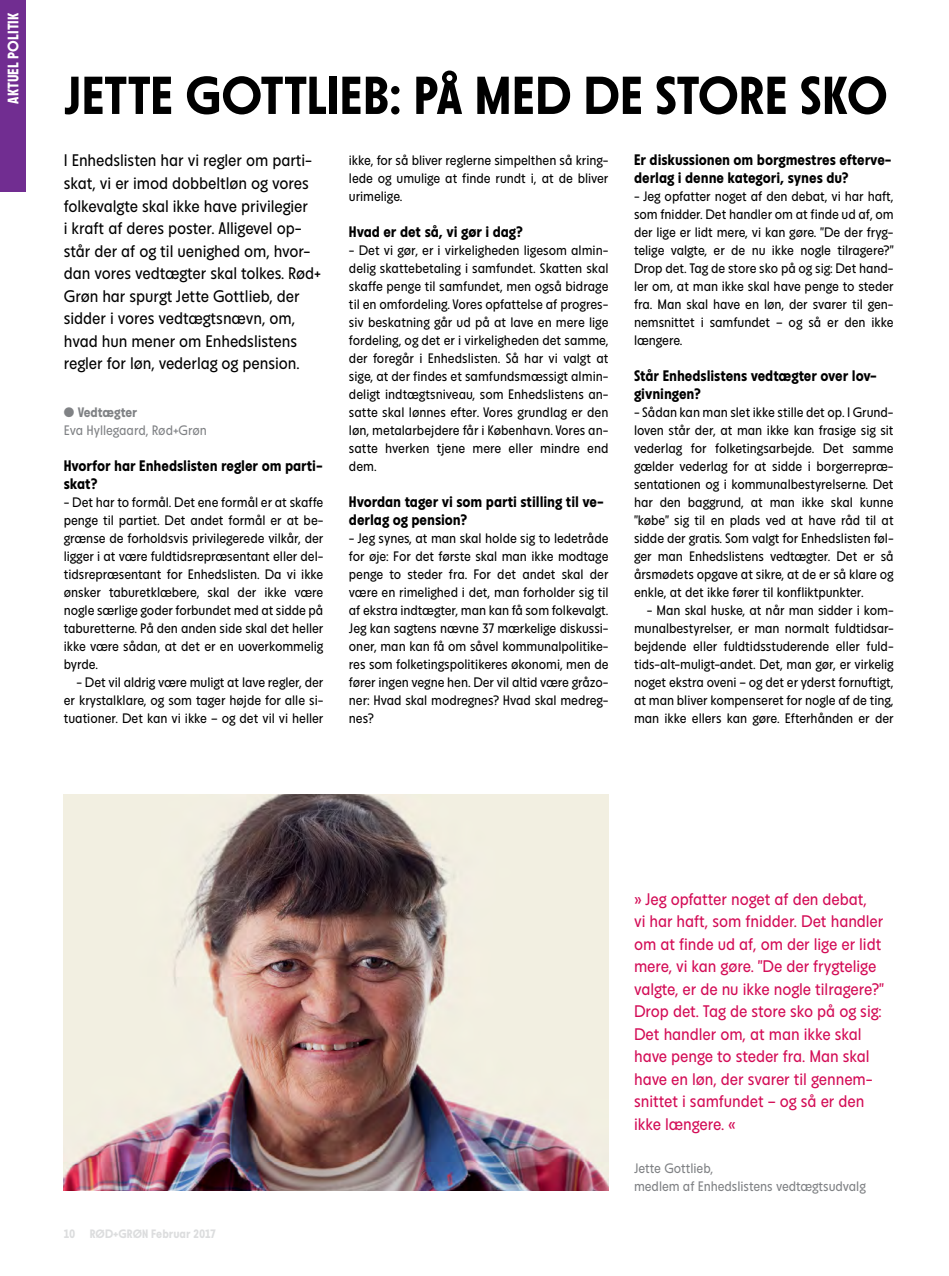
<style>
.page{position:relative;width:949px;height:1276px;background:#fff}
.page>*{position:absolute;margin:0;border:0;box-sizing:border-box;transform-origin:0 0}
.t1{font:700 52.5px "Maj";letter-spacing:-.005em;color:#000}
.t2{font:16.5px/22.5px "Maj";letter-spacing:-.005em;color:#000}
.t3{font:16.5px/22.5px "Maj";letter-spacing:-.005em;color:#d30b55}
.t4{font:700 15px/18px "Maj";letter-spacing:-.005em;color:#000}
.t5{font:700 15px "Maj";color:#fff}
.t6{font:13.5px/18px "Maj";letter-spacing:-.005em;color:#000;text-align:justify}
.t7{font:13.5px/18px "Maj";letter-spacing:-.005em;color:#808285}
.t8{font:700 13.5px "Maj";letter-spacing:-.005em;color:#808285}
.t9{font:700 12px "Maj";color:#dcddde}
</style>
<div class="page">
<div style="left:0;top:0;width:26px;height:191px;background:#712d91"></div>
<img style="left:64px;top:795px;width:544px;height:396px">
<p class="t5" style="left:5px;top:104px;width:93px;rotate:-90deg">AKTUEL POLITIK</p>
<h1 class="t1" style="left:64px;top:67px;width:825px">JETTE GOTTLIEB: PÅ MED DE STORE SKO</h1>
<p class="t2" style="left:64px;top:150px;width:259px">I Enhedslisten har vi regler om parti&shy;skat, vi er imod dobbeltløn og vores folkevalgte skal ikke have privilegier<br>i kraft af deres poster. Alligevel op&shy;står der af og til uenighed om, hvor&shy;dan vores vedtægter skal tolkes. Rød+ Grøn har spurgt Jette Gottlieb, der sidder i vores vedtægtsnævn, om, hvad hun mener om Enhedslistens regler for løn, vederlag og pension.</p>
<p class="t8" style="left:64px;top:405px;width:75px">• Vedtægter</p>
<p class="t7" style="left:64px;top:421px;width:144px">Eva Hyllegaard, Rød+Grøn</p>
<p class="t4" style="left:64px;top:457px;width:260px">Hvorfor har Enhedslisten regler om parti&shy;skat?</p>
<p class="t6" style="left:64px;top:493px;width:261px">- Det har to formål. Det ene formål er at skaffe penge til partiet. Det andet formål er at be&shy;grænse de forholdsvis privilegerede vilkår, der ligger i at være fuldtidsrepræsentant eller del&shy;tidsrepræsentant for Enhedslisten. Da vi ikke ønsker taburetklæbere, skal der ikke være nogle særlige goder forbundet med at sidde på taburetterne. På den anden side skal det heller ikke være sådan, at det er en uoverkommelig byrde.</p>
<p class="t6" style="left:64px;top:673px;width:261px;text-indent:13px">- Det vil aldrig være muligt at lave regler, der er krystalklare, og som tager højde for alle si&shy;tuationer. Det kan vi ikke – og det vil vi heller</p>
<p class="t6" style="left:349px;top:151px;width:261px">ikke, for så bliver reglerne simpelthen så kring&shy;lede og umulige at finde rundt i, at de bliver urimelige.</p>
<p class="t4" style="left:349px;top:223px;width:176px">Hvad er det så, vi gør i dag?</p>
<p class="t6" style="left:349px;top:241px;width:261px">- Det vi gør, er i virkeligheden ligesom almin&shy;delig skattebetaling i samfundet. Skatten skal skaffe penge til samfundet, men også bidrage til en omfordeling. Vores opfattelse af progres&shy;siv beskatning går ud på at lave en mere lige fordeling, og det er i virkeligheden det samme, der foregår i Enhedslisten. Så har vi valgt at sige, at der findes et samfundsmæssigt almin&shy;deligt indtægtsniveau, som Enhedslistens an&shy;satte skal lønnes efter. Vores grundlag er den løn, metalarbejdere får i København. Vores an&shy;satte hverken tjene mere eller mindre end dem.</p>
<p class="t4" style="left:349px;top:493px;width:256px">Hvordan tager vi som parti stilling til ve&shy;derlag og pension?</p>
<p class="t6" style="left:349px;top:529px;width:261px">- Jeg synes, at man skal holde sig to ledetråde for øje: For det første skal man ikke modtage penge to steder fra. For det andet skal der være en rimelighed i det, man forholder sig til af ekstra indtægter, man kan få som folkevalgt.<br>Jeg kan sagtens nævne 37 mærkelige diskussi&shy;oner, man kan få om såvel kommunalpolitike&shy;res som folketingspolitikeres økonomi, men de fører ingen vegne hen. Der vil altid være gråzo&shy;ner: Hvad skal modregnes? Hvad skal medreg&shy;nes?</p>
<p class="t4" style="left:634px;top:151px;width:259px">Er diskussionen om borgmestres efterve&shy;derlag i denne kategori, synes du?</p>
<p class="t6" style="left:634px;top:187px;width:261px">- Jeg opfatter noget af den debat, vi har haft, som fnidder. Det handler om at finde ud af, om der lige er lidt mere, vi kan gøre. ”De der fryg&shy;telige valgte, er de nu ikke nogle tilragere?” Drop det. Tag de store sko på og sig: Det hand&shy;ler om, at man ikke skal have penge to steder fra. Man skal have en løn, der svarer til gen&shy;nemsnittet i samfundet – og så er den ikke længere.</p>
<p class="t4" style="left:634px;top:367px;width:244px">Står Enhedslistens vedtægter over lov&shy;givningen?</p>
<p class="t6" style="left:634px;top:403px;width:261px">- Sådan kan man slet ikke stille det op. I Grund&shy;loven står der, at man ikke kan frasige sig sit vederlag for folketingsarbejde. Det samme gælder vederlag for at sidde i borgerrepræ&shy;sentationen og i kommunalbestyrelserne. Det har den baggrund, at man ikke skal kunne ”købe” sig til en plads ved at have råd til at sidde der gratis. Som valgt for Enhedslisten føl&shy;ger man Enhedslistens vedtægter. Det er så årsmødets opgave at sikre, at de er så klare og enkle, at det ikke fører til konfliktpunkter.</p>
<p class="t6" style="left:634px;top:601px;width:261px;text-indent:13px">- Man skal huske, at når man sidder i kom&shy;munalbestyrelser, er man normalt fuldtidsar&shy;bejdende eller fuldtidsstuderende eller fuld&shy;tids-alt-muligt-andet. Det, man gør, er virkelig noget ekstra oveni – og det er yderst fornuftigt, at man bliver kompenseret for nogle af de ting, man ikke ellers kan gøre. Efterhånden er der</p>
<p class="t9" style="left:64px;top:1227px;width:154px">10 RØD+GRØN Februar 2017</p>
<p class="t3" style="left:634px;top:888px;width:251px">» Jeg opfatter noget af den debat,<br>vi har haft, som fnidder. Det handler om at finde ud af, om der lige er lidt mere, vi kan gøre. ”De der frygtelige valgte, er de nu ikke nogle tilragere?”<br>Drop det. Tag de store sko på og sig:<br>Det handler om, at man ikke skal have penge to steder fra. Man skal have en løn, der svarer til gennem&shy;snittet i samfundet – og så er den ikke længere. «</p>
<p class="t7" style="left:634px;top:1159px;width:233px">Jette Gottlieb,<br>medlem af Enhedslistens vedtægtsudvalg</p>
</div>
